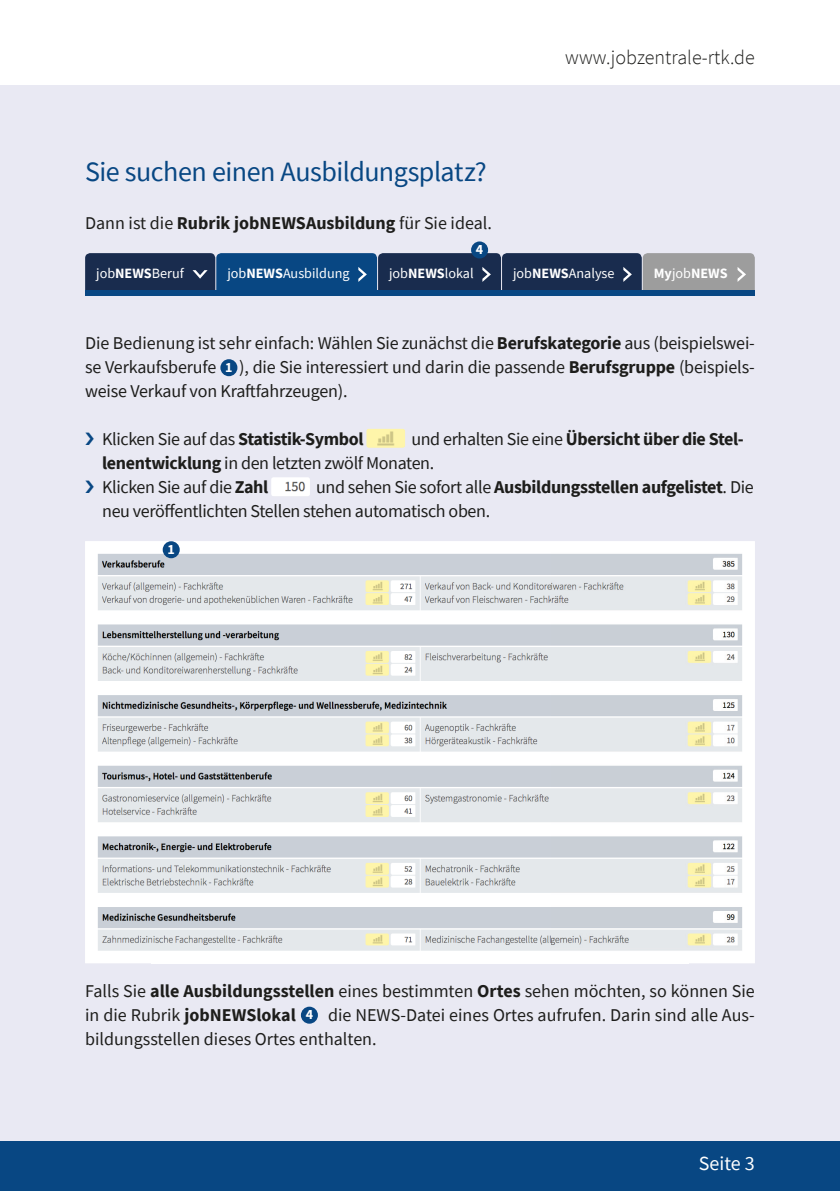
<style>
.page{position:relative;width:840px;height:1191px;background:#fff}
.page>*{position:absolute;margin:0;border:0;box-sizing:border-box;transform-origin:0 0}
.t1{font:28px "Source Sans Pro";letter-spacing:-.015em;color:#084783}
.t2{font:300 20px "Source Sans Pro";color:#1d1d1b}
.t3{font:20px "Source Sans Pro";color:#fff}
.t4{font:18px/24px "Source Sans Pro";letter-spacing:-.01em;color:#1d1d1b}
.t5{font:700 18px "Source Sans Pro";color:#1d1d1b}
.t6{font:14.2px "Source Sans Pro";color:#fff}
.t7{font:700 14.2px "Source Sans Pro";color:#fff}
.t8{font:700 14px "Source Sans Pro";color:#fff}
.s1{font-weight:400}
.s2{font-weight:700}
</style>
<div class="page">
<div style="left:0;top:85px;width:839px;height:1106px;background:#e9e9f3"></div>
<div style="left:0;top:1141px;width:839px;height:50px;background:#084783"></div>
<img style="left:366px;top:429px;width:39px;height:19px">
<img style="left:271px;top:477px;width:39px;height:19px">
<div style="left:220px;top:359px;width:17px;height:17px;background:#084783;border-radius:50%"></div>
<div style="left:301px;top:1006px;width:17px;height:17px;background:#084783;border-radius:50%"></div>
<img style="left:96px;top:552px;width:647px;height:400px">
<div style="left:85px;top:541px;width:669px;height:422px;border:10px solid #fff"></div>
<div style="left:163px;top:541px;width:17px;height:17px;background:#084783;border-radius:50%"></div>
<div style="left:85px;top:253px;width:130px;height:43px;background:#192c4e;border-radius:5px"></div>
<svg style="left:192px;top:270px;width:15px;height:9px"></svg>
<div style="left:216px;top:253px;width:161px;height:43px;background:#084783;border-radius:5px"></div>
<svg style="left:358px;top:267px;width:8px;height:15px"></svg>
<div style="left:378px;top:253px;width:122px;height:43px;background:#192c4e;border-radius:5px"></div>
<svg style="left:482px;top:267px;width:8px;height:15px"></svg>
<div style="left:501px;top:253px;width:140px;height:43px;background:#192c4e;border-radius:5px"></div>
<svg style="left:623px;top:267px;width:8px;height:15px"></svg>
<div style="left:642px;top:253px;width:112px;height:43px;background:#9d9d9d;border-radius:5px"></div>
<svg style="left:737px;top:267px;width:8px;height:15px"></svg>
<div style="left:85px;top:291px;width:669px;height:5px;background:#084783"></div>
<div style="left:471px;top:241px;width:17px;height:17px;background:#084783;border-radius:50%"></div>
<h1 class="t1" style="left:85px;top:154px;width:403px">Sie suchen einen Ausbildungsplatz?</h1>
<p class="t5" style="left:85px;top:211px;width:408px"><span class="s1">Dann ist die</span> Rubrik jobNEWSAusbildung <span class="s1">für Sie ideal.</span></p>
<p class="t8" style="left:475px;top:240px;width:9px">4</p>
<p class="t2" style="left:565px;top:45px;width:191px">www.jobzentrale-rtk.de</p>
<p class="t6" style="left:96px;top:264px;width:89px">job<span class="s2">NEWS</span>Beruf</p>
<p class="t6" style="left:227px;top:264px;width:124px">job<span class="s2">NEWS</span>Ausbildung</p>
<p class="t6" style="left:389px;top:264px;width:86px">job<span class="s2">NEWS</span>lokal</p>
<p class="t6" style="left:513px;top:264px;width:103px">job<span class="s2">NEWS</span>Analyse</p>
<p class="t7" style="left:653px;top:264px;width:75px">My<span class="s1">job</span>NEWS</p>
<p class="t4" style="left:85px;top:331px;width:670px">Die Bedienung ist sehr einfach: Wählen Sie zunächst die <span class="s2">Berufskategorie</span> aus (beispielswei&shy;se Verkaufsberufe</p>
<p class="t4" style="left:85px;top:355px;width:670px;text-indent:154px">), die Sie interessiert und darin die passende <span class="s2">Berufsgruppe</span> (beispiels&shy;weise Verkauf von Kraftfahrzeugen).</p>
<p class="t4" style="left:102px;top:427px;width:263px">Klicken Sie auf das <span class="s2">Statistik-Symbol</span></p>
<p class="t8" style="left:225px;top:357px;width:9px">1</p>
<p class="t4" style="left:102px;top:427px;width:643px;text-indent:309px">und erhalten Sie eine <span class="s2">Übersicht über die Stel&shy;lenentwicklung</span> in den letzten zwölf Monaten.<br>Klicken Sie auf die <span class="s2">Zahl</span></p>
<p class="t4" style="left:102px;top:475px;width:652px;text-indent:214px">und sehen Sie sofort alle <span class="s2">Ausbildungsstellen aufgelistet</span>. Die neu veröffentlichten Stellen stehen automatisch oben.</p>
<p class="t8" style="left:167px;top:539px;width:9px">1</p>
<p class="t4" style="left:85px;top:979px;width:670px">Falls Sie <span class="s2">alle Ausbildungsstellen</span> eines bestimmten <span class="s2">Ortes</span> sehen möchten, so können Sie in die Rubrik <span class="s2">jobNEWSlokal</span></p>
<p class="t4" style="left:85px;top:1003px;width:670px;text-indent:243px">die NEWS-Datei eines Ortes aufrufen. Darin sind alle Aus&shy;bildungsstellen dieses Ortes enthalten.</p>
<p class="t8" style="left:305px;top:1005px;width:9px">4</p>
<p class="t3" style="left:698px;top:1150px;width:57px">Seite 3</p>
</div>
